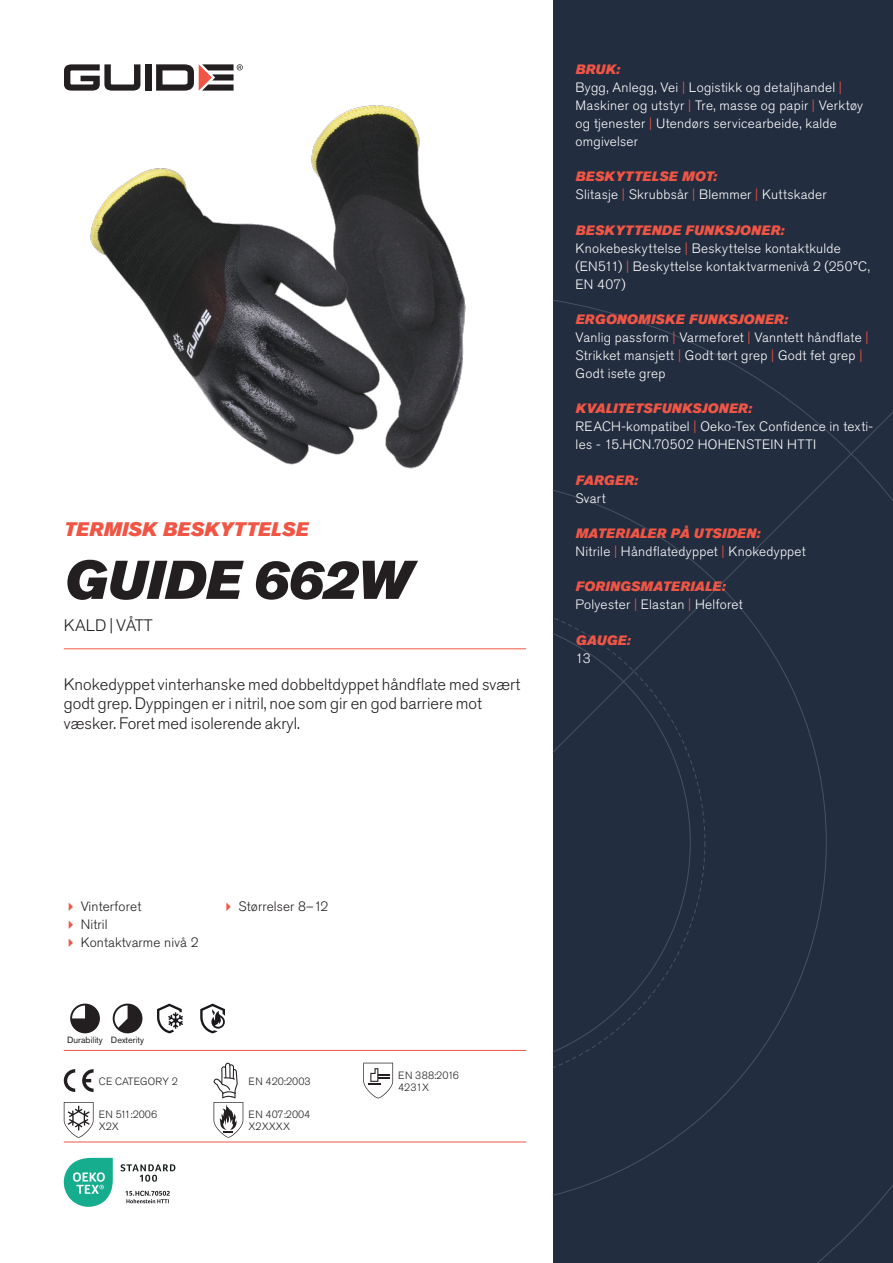
<style>
.page{position:relative;width:893px;height:1263px;background:#fff}
.page>*{position:absolute;margin:0;border:0;box-sizing:border-box;transform-origin:0 0}
.Rubrik{font:italic 54px "Akzidenz Grotesk Pro Super";color:#231f20}
.Överrubrik{font:italic 19.5px "Akzidenz Grotesk Pro Super";letter-spacing:.01em;color:#f05545}
.Ingress{font:300 16.5px/19.8px "Akzidenz Grotesk Pro";color:#231f20}
.Product_-_AltSegment{font:300 16.5px "Akzidenz Grotesk Pro";color:#231f20}
.Produkt_-_Brödtext{font:300 13.5px/18px "Akzidenz Grotesk Pro";letter-spacing:.02em;color:#fff}
.Produkt_-_Namn{font:italic 13.5px "Akzidenz Grotesk Pro Super";letter-spacing:.02em;color:#f05545}
.t1{font:300 13.5px "Akzidenz Grotesk Pro";letter-spacing:.01em;color:#231f20}
.t2{font:300 10.5px "Akzidenz Grotesk Pro";color:#231f20}
.Produkt_-_Egenskaper{font:9px "Akzidenz Grotesk Pro";color:#231f20}
.s1{color:#f05545}
</style>
<div class="page">
<div style="left:145px;top:64px;width:7px;height:27px;background:#231f20"></div>
<svg style="left:156px;top:64px;width:87px;height:27px"></svg>
<svg style="left:64px;top:64px;width:76px;height:27px"></svg>
<div style="left:553px;top:0;width:340px;height:1263px;background:#222d3f"></div>
<svg style="left:553px;top:300px;width:340px;height:963px"></svg>
<hr style="left:64px;top:1050px;width:462px;height:1px;background:#f05545">
<hr style="left:64px;top:1142px;width:462px;height:1px;background:#f05545">
<svg style="left:70px;top:1003px;width:30px;height:30px"></svg>
<svg style="left:113px;top:1003px;width:29px;height:30px"></svg>
<svg style="left:157px;top:1003px;width:26px;height:30px"></svg>
<svg style="left:200px;top:1003px;width:25px;height:30px"></svg>
<svg style="left:64px;top:1069px;width:11px;height:23px"></svg>
<svg style="left:82px;top:1069px;width:12px;height:23px"></svg>
<svg style="left:363px;top:1063px;width:30px;height:35px"></svg>
<svg style="left:64px;top:1102px;width:30px;height:36px"></svg>
<svg style="left:214px;top:1063px;width:29px;height:75px"></svg>
<svg style="left:64px;top:1158px;width:49px;height:49px"></svg>
<svg style="left:121px;top:1164px;width:54px;height:18px"></svg>
<svg style="left:126px;top:1191px;width:44px;height:12px"></svg>
<img style="left:90px;top:105px;width:376px;height:364px">
<hr style="left:64px;top:648px;width:462px;height:1px;background:#f05545">
<p class="Överrubrik" style="left:64px;top:517px;width:246px">TERMISK BESKYTTELSE</p>
<p class="Rubrik" style="left:64px;top:545px;width:349px">GUIDE 662W</p>
<p class="Product_-_AltSegment" style="left:64px;top:615px;width:90px">KALD | VÅTT</p>
<p class="Ingress" style="left:64px;top:674px;width:458px">Knokedyppet vinterhanske med dobbeltdyppet håndflate med svært godt grep. Dyppingen er i nitril, noe som gir en god barriere mot væsker. Foret med isolerende akryl.</p>
<p class="Produkt_-_Namn" style="left:576px;top:60px;width:46px">BRUK:</p>
<p class="Produkt_-_Brödtext" style="left:576px;top:78px;width:289px">Bygg, Anlegg, Vei <span class="s1">|</span> Logistikk og detaljhandel <span class="s1">| </span>Maskiner og utstyr <span class="s1">|</span> Tre, masse og papir <span class="s1">|</span> Verktøy og tjenester <span class="s1">|</span> Utendørs servicearbeide, kalde omgivelser</p>
<p class="Produkt_-_Namn" style="left:576px;top:168px;width:143px">BESKYTTELSE MOT:</p>
<p class="Produkt_-_Brödtext" style="left:576px;top:186px;width:252px">Slitasje <span class="s1">|</span> Skrubbsår <span class="s1">|</span> Blemmer <span class="s1">|</span> Kuttskader</p>
<p class="Produkt_-_Namn" style="left:576px;top:221px;width:210px">BESKYTTENDE FUNKSJONER:</p>
<p class="Produkt_-_Brödtext" style="left:576px;top:239px;width:296px">Knokebeskyttelse <span class="s1">|</span> Beskyttelse kontaktkulde (EN511) <span class="s1">|</span> Beskyttelse kontaktvarmenivå 2 (250°C,<br>EN 407)</p>
<p class="Produkt_-_Namn" style="left:576px;top:310px;width:214px">ERGONOMISKE FUNKSJONER:</p>
<p class="Produkt_-_Brödtext" style="left:576px;top:328px;width:294px">Vanlig passform <span class="s1">|</span> Varmeforet <span class="s1">|</span> Vanntett håndflate <span class="s1">|<br></span>Strikket mansjett <span class="s1">|</span> Godt tørt grep <span class="s1">|</span> Godt fet grep <span class="s1">|<br></span>Godt isete grep</p>
<p class="Produkt_-_Namn" style="left:576px;top:400px;width:178px">KVALITETSFUNKSJONER:</p>
<p class="Produkt_-_Brödtext" style="left:576px;top:418px;width:299px">REACH-kompatibel <span class="s1">|</span> Oeko-Tex Confidence in texti&shy;les - 15.HCN.70502 HOHENSTEIN HTTI</p>
<p class="Produkt_-_Namn" style="left:576px;top:471px;width:64px">FARGER:</p>
<p class="Produkt_-_Brödtext" style="left:576px;top:489px;width:32px">Svart</p>
<p class="Produkt_-_Namn" style="left:576px;top:524px;width:186px">MATERIALER PÅ UTSIDEN:</p>
<p class="Produkt_-_Brödtext" style="left:576px;top:542px;width:232px">Nitrile <span class="s1">|</span> Håndflatedyppet <span class="s1">|</span> Knokedyppet</p>
<p class="Produkt_-_Namn" style="left:576px;top:578px;width:151px">FORINGSMATERIALE:</p>
<p class="Produkt_-_Brödtext" style="left:576px;top:596px;width:169px">Polyester <span class="s1">|</span> Elastan <span class="s1">|</span> Helforet</p>
<p class="Produkt_-_Namn" style="left:576px;top:631px;width:56px">GAUGE:</p>
<p class="Produkt_-_Brödtext" style="left:576px;top:649px;width:17px">13</p>
<p class="t1" style="left:81px;top:898px;width:62px">Vinterforet</p>
<p class="t1" style="left:81px;top:916px;width:28px">Nitril</p>
<p class="t1" style="left:81px;top:934px;width:119px">Kontaktvarme nivå 2</p>
<p class="t1" style="left:238px;top:898px;width:91px">Størrelser 8–12</p>
<p class="Produkt_-_Egenskaper" style="left:67px;top:1034px;width:37px">Durability</p>
<p class="Produkt_-_Egenskaper" style="left:111px;top:1034px;width:35px">Dexterity</p>
<p class="t2" style="left:99px;top:1074px;width:81px">CE CATEGORY 2</p>
<p class="t2" style="left:248px;top:1074px;width:64px">EN 420:2003</p>
<p class="t2" style="left:99px;top:1107px;width:60px">EN 511:2006</p>
<p class="t2" style="left:99px;top:1119px;width:22px">X2X</p>
<p class="t2" style="left:248px;top:1107px;width:63px">EN 407:2004</p>
<p class="t2" style="left:248px;top:1119px;width:43px">X2XXXX</p>
<p class="t2" style="left:398px;top:1068px;width:62px">EN 388:2016</p>
<p class="t2" style="left:398px;top:1080px;width:32px">4231X</p>
</div>
